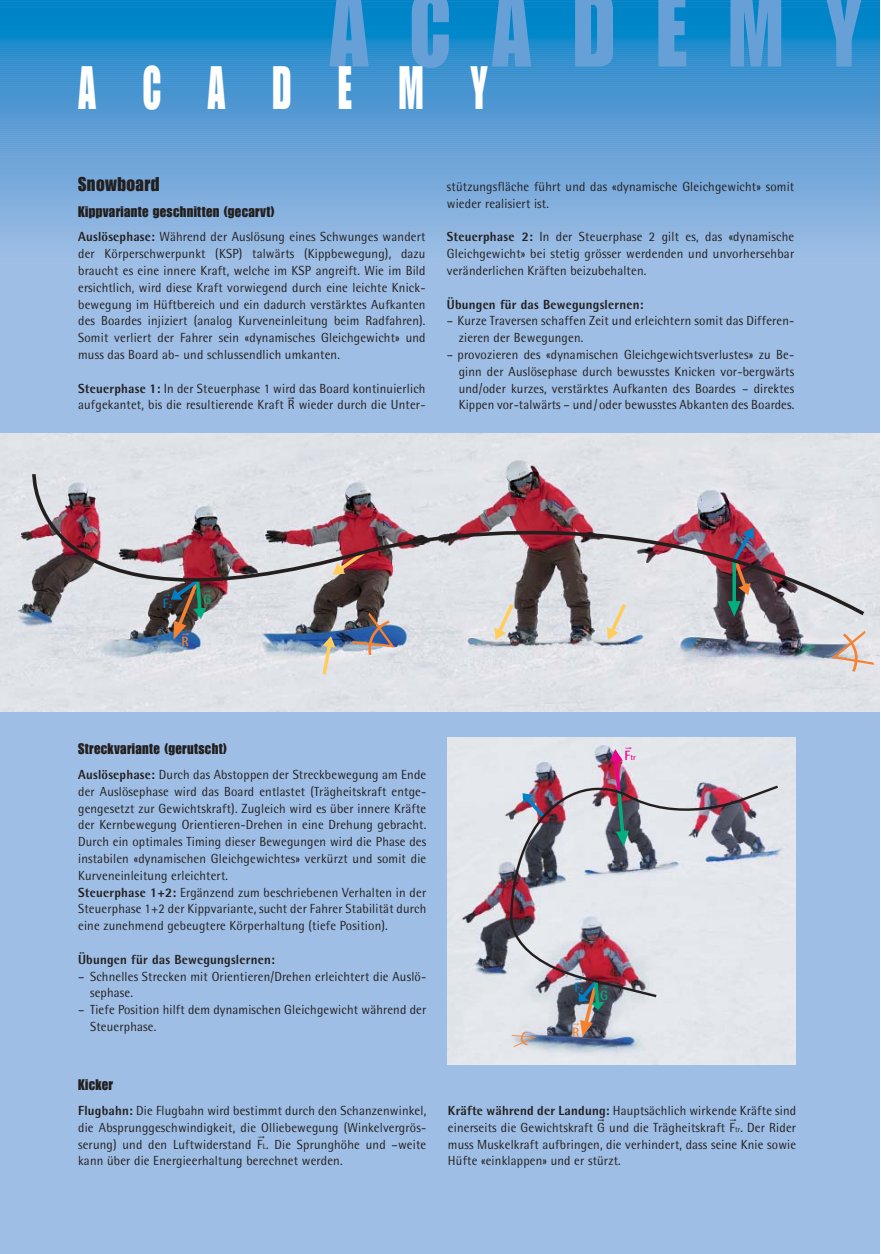
<style>
.page{position:relative;width:881px;height:1254px;background:#fff}
.page>*{position:absolute;margin:0;border:0;box-sizing:border-box;transform-origin:0 0}
.t1{font:103.8px "Impact";letter-spacing:.48em;color:#66a0d7;scale:.83 1}
.t2{font:60px "Impact";letter-spacing:1.2em;color:#fff;scale:.65 1}
.t3{font:19.5px "Impact";letter-spacing:.025em;color:#231f1f;scale:.96 1}
.t4{font:15px "Impact";letter-spacing:.025em;color:#231f1f;scale:.96 1}
.t5{font:700 13.5px "Rotis Semi Sans";color:#0080c6;scale:.96 1}
.t6{font:700 13.5px "Rotis Semi Sans";color:#f68231;scale:.96 1}
.t7{font:700 13.5px "Rotis Semi Sans";color:#00af7d;scale:.96 1}
.t8{font:13.2px/16.8px "Rotis Semi Sans";letter-spacing:.015em;color:#231f1f;scale:.96 1}
.t9{font:800 13.2px "Rotis Semi Sans";letter-spacing:.015em;color:#231f1f;scale:.96 1}
.t10{font:700 8.1px "Rotis Semi Sans";color:#ed008b;scale:.96 1}
.s1{font-weight:800}
.s2{font-size:8.1px}
.s3{font-size:13.5px}
.s4{font-size:7.95px}
</style>
<div class="page">
<div style="left:0;top:0;width:879px;height:1254px;background:#9ebee5"></div>
<div style="left:0;top:248px;width:879px;height:6px;background:#9abce4"></div>
<div style="left:0;top:242px;width:879px;height:6px;background:#97bbe3"></div>
<div style="left:0;top:236px;width:879px;height:6px;background:#94b9e3"></div>
<div style="left:0;top:230px;width:879px;height:6px;background:#92b6e0"></div>
<div style="left:0;top:225px;width:879px;height:5px;background:#8eb6e0"></div>
<div style="left:0;top:221px;width:879px;height:5px;background:#8cb4e0"></div>
<div style="left:0;top:217px;width:879px;height:5px;background:#8ab3e0"></div>
<div style="left:0;top:213px;width:879px;height:5px;background:#88b2df"></div>
<div style="left:0;top:209px;width:879px;height:5px;background:#86b2df"></div>
<div style="left:0;top:203px;width:879px;height:6px;background:#84afde"></div>
<div style="left:0;top:197px;width:879px;height:6px;background:#81afdd"></div>
<div style="left:0;top:191px;width:879px;height:6px;background:#7eaddd"></div>
<div style="left:0;top:185px;width:879px;height:6px;background:#7aaadc"></div>
<div style="left:0;top:179px;width:879px;height:6px;background:#78aadb"></div>
<div style="left:0;top:173px;width:879px;height:6px;background:#75a9db"></div>
<div style="left:0;top:167px;width:879px;height:6px;background:#71a7da"></div>
<div style="left:0;top:161px;width:879px;height:6px;background:#6fa6d8"></div>
<div style="left:0;top:155px;width:879px;height:6px;background:#6ca3d8"></div>
<div style="left:0;top:150px;width:879px;height:5px;background:#69a1d7"></div>
<div style="left:0;top:146px;width:879px;height:5px;background:#67a0d7"></div>
<div style="left:0;top:142px;width:879px;height:5px;background:#659fd7"></div>
<div style="left:0;top:138px;width:879px;height:5px;background:#6aa2d7"></div>
<div style="left:0;top:134px;width:879px;height:5px;background:#619fd6"></div>
<div style="left:0;top:130px;width:879px;height:5px;background:#5f9ed5"></div>
<div style="left:0;top:124px;width:879px;height:6px;background:#5b9bd4"></div>
<div style="left:0;top:118px;width:879px;height:6px;background:#589bd4"></div>
<div style="left:0;top:112px;width:879px;height:6px;background:#549ad3"></div>
<div style="left:0;top:106px;width:879px;height:6px;background:#5197d2"></div>
<div style="left:0;top:100px;width:879px;height:6px;background:#4e96d2"></div>
<div style="left:0;top:94px;width:879px;height:6px;background:#4995d1"></div>
<div style="left:0;top:88px;width:879px;height:6px;background:#4594d1"></div>
<div style="left:0;top:82px;width:879px;height:6px;background:#4293d0"></div>
<div style="left:0;top:80px;width:879px;height:6px;background:#4193d0"></div>
<div style="left:0;top:75px;width:879px;height:5px;background:#4696d1"></div>
<div style="left:0;top:71px;width:879px;height:5px;background:#4495d1"></div>
<div style="left:0;top:67px;width:879px;height:5px;background:#3c92cf"></div>
<svg style="left:0;top:63px;width:879px;height:5px;background:#3991cf"></svg>
<div style="left:0;top:59px;width:879px;height:5px;background:#3690ce"></div>
<div style="left:0;top:55px;width:879px;height:5px;background:#3993d0"></div>
<div style="left:0;top:53px;width:879px;height:5px;background:#2e8fce"></div>
<div style="left:0;top:49px;width:879px;height:6px;background:#238ccc"></div>
<div style="left:0;top:45px;width:879px;height:6px;background:#1f8bcc"></div>
<div style="left:0;top:41px;width:879px;height:6px;background:#198acc"></div>
<div style="left:0;top:37px;width:879px;height:6px;background:#1289cb"></div>
<div style="left:0;top:33px;width:879px;height:6px;background:#0089cb"></div>
<div style="left:0;top:27px;width:879px;height:6px;background:#0088ca"></div>
<div style="left:0;top:21px;width:879px;height:6px;background:#0086c8"></div>
<div style="left:0;top:15px;width:879px;height:6px;background:#0085c8"></div>
<div style="left:0;top:9px;width:879px;height:6px;background:#0084c8"></div>
<div style="left:0;top:3px;width:879px;height:6px;background:#0b87c9"></div>
<div style="left:0;top:1px;width:879px;height:6px;background:#0083c7"></div>
<hr style="left:0;top:0;width:879px;height:1px;background:#0082c7">
<div style="left:0;top:434px;width:879px;height:278px;background:#e0e3e8"></div>
<img style="left:447px;top:737px;width:348px;height:328px">
<svg style="left:510px;top:786px;width:268px;height:222px;background:#c7c1c9"></svg>
<img style="left:32px;top:474px;width:832px;height:172px">
<svg style="left:512px;top:1030px;width:26px;height:17px"></svg>
<svg style="left:351px;top:610px;width:54px;height:54px;background:#899cb7"></svg>
<svg style="left:826px;top:628px;width:48px;height:49px;background:#d4d8df"></svg>
<svg style="left:517px;top:789px;width:31px;height:32px"></svg>
<svg style="left:318px;top:635px;width:19px;height:40px"></svg>
<svg style="left:329px;top:547px;width:39px;height:33px"></svg>
<svg style="left:489px;top:602px;width:29px;height:41px"></svg>
<svg style="left:602px;top:602px;width:28px;height:40px"></svg>
<img style="left:727px;top:524px;width:32px;height:93px">
<img style="left:608px;top:747px;width:23px;height:100px">
<svg style="left:573px;top:1023px;width:6px;height:3px"></svg>
<svg style="left:574px;top:978px;width:33px;height:33px"></svg>
<svg style="left:164px;top:575px;width:47px;height:67px;background:#615b63"></svg>
<h1 class="t1" style="left:329px;top:-8px;width:645px">ACADEMY</h1>
<h2 class="t2" style="left:78px;top:67px;width:631px">ACADEMY</h2>
<h3 class="t3" style="left:78px;top:177px;width:86px">Snowboard</h3>
<p class="t4" style="left:78px;top:206px;width:206px">Kippvariante geschnitten (gecarvt)</p>
<p class="t8" style="left:78px;top:230px;width:363px;text-align:justify"><span class="s1">Auslösephase:</span> Während der Auslösung eines Schwunges wandert der Körperschwerpunkt (KSP) talwärts (Kippbewegung), dazu braucht es eine innere Kraft, welche im KSP angreift. Wie im Bild ersichtlich, wird diese Kraft vorwiegend durch eine leichte Knick&shy;bewegung im Hüftbereich und ein dadurch verstärktes Aufkanten des Boardes injiziert (analog Kurveneinleitung beim Radfahren).<br>Somit verliert der Fahrer sein «dynamisches Gleichgewicht» und muss das Board ab- und schlussendlich umkanten.</p>
<p class="t8" style="left:78px;top:381px;width:363px"><span class="s1">Steuerphase 1:</span> In der Steuerphase 1 wird das Board kontinuierlich aufgekantet, bis die resultierende Kraft R wieder durch die Unter-</p>
<p class="t8" style="left:447px;top:179px;width:363px">stützungsfläche führt und das «dynamische Gleichgewicht» somit wieder realisiert ist.</p>
<p class="t8" style="left:447px;top:230px;width:363px;text-align:justify"><span class="s1">Steuerphase 2:</span> In der Steuerphase 2 gilt es, das «dynamische Gleichgewicht» bei stetig grösser werdenden und unvorhersehbar veränderlichen Kräften beizubehalten.</p>
<p class="t9" style="left:447px;top:299px;width:206px">Übungen für das Bewegungslernen:</p>
<p class="t8" style="left:458px;top:314px;width:351px;text-indent:-12px">– Kurze Traversen schaffen Zeit und erleichtern somit das Differen&shy;zieren der Bewegungen.</p>
<p class="t8" style="left:458px;top:347px;width:351px;text-align:justify;text-indent:-12px">– provozieren des «dynamischen Gleichgewichtsverlustes» zu Be&shy;ginn der Auslösephase durch bewusstes Knicken vor-bergwärts und/oder kurzes, verstärktes Aufkanten des Boardes – direktes Kippen vor-talwärts – und/oder bewusstes Abkanten des Boardes.</p>
<p class="t5" style="left:163px;top:598px;width:11px">F<span class="s2">z</span></p>
<p class="t6" style="left:181px;top:637px;width:9px">R</p>
<p class="t7" style="left:203px;top:594px;width:10px">G</p>
<p class="t4" style="left:78px;top:744px;width:157px">Streckvariante (gerutscht)</p>
<p class="t8" style="left:78px;top:767px;width:364px"><span class="s1">Auslösephase:</span> Durch das Abstoppen der Streckbewegung am Ende der Auslösephase wird das Board entlastet (Trägheitskraft entge&shy;gengesetzt zur Gewichtskraft). Zugleich wird es über innere Kräfte der Kernbewegung Orientieren-Drehen in eine Drehung gebracht.<br>Durch ein optimales Timing dieser Bewegungen wird die Phase des instabilen «dynamischen Gleichgewichtes» verkürzt und somit die Kurveneinleitung erleichtert.<br><span class="s1">Steuerphase 1+2:</span> Ergänzend zum beschriebenen Verhalten in der Steuerphase 1+2 der Kippvariante, sucht der Fahrer Stabilität durch eine zunehmend gebeugtere Körperhaltung (tiefe Position).</p>
<p class="t9" style="left:78px;top:955px;width:206px">Übungen für das Bewegungslernen:</p>
<p class="t8" style="left:90px;top:969px;width:352px;text-indent:-12px">– Schnelles Strecken mit Orientieren/Drehen erleichtert die Auslö&shy;sephase.</p>
<p class="t8" style="left:90px;top:1003px;width:352px;text-indent:-12px">– Tiefe Position hilft dem dynamischen Gleichgewicht während der<br>Steuerphase.</p>
<p class="t10" style="left:624px;top:754px;width:14px"><span class="s3">F</span>tr</p>
<p class="t5" style="left:574px;top:983px;width:11px">F<span class="s2">z</span></p>
<p class="t6" style="left:572px;top:1028px;width:9px">R</p>
<p class="t7" style="left:600px;top:991px;width:10px">G</p>
<p class="t4" style="left:78px;top:1080px;width:38px">Kicker</p>
<p class="t8" style="left:78px;top:1103px;width:364px;text-align:justify"><span class="s1">Flugbahn:</span> Die Flugbahn wird bestimmt durch den Schanzenwinkel, die Absprunggeschwindigkeit, die Olliebewegung (Winkelvergrös&shy;serung) und den Luftwiderstand F<span class="s4">L</span>. Die Sprunghöhe und –weite kann über die Energieerhaltung berechnet werden.</p>
<p class="t8" style="left:448px;top:1103px;width:364px;text-align:justify"><span class="s1">Kräfte während der Landung:</span> Hauptsächlich wirkende Kräfte sind einerseits die Gewichtskraft G und die Trägheitskraft F<span class="s4">tr</span>. Der Rider muss Muskelkraft aufbringen, die verhindert, dass seine Knie sowie Hüfte «einklappen» und er stürzt.</p>
</div>
